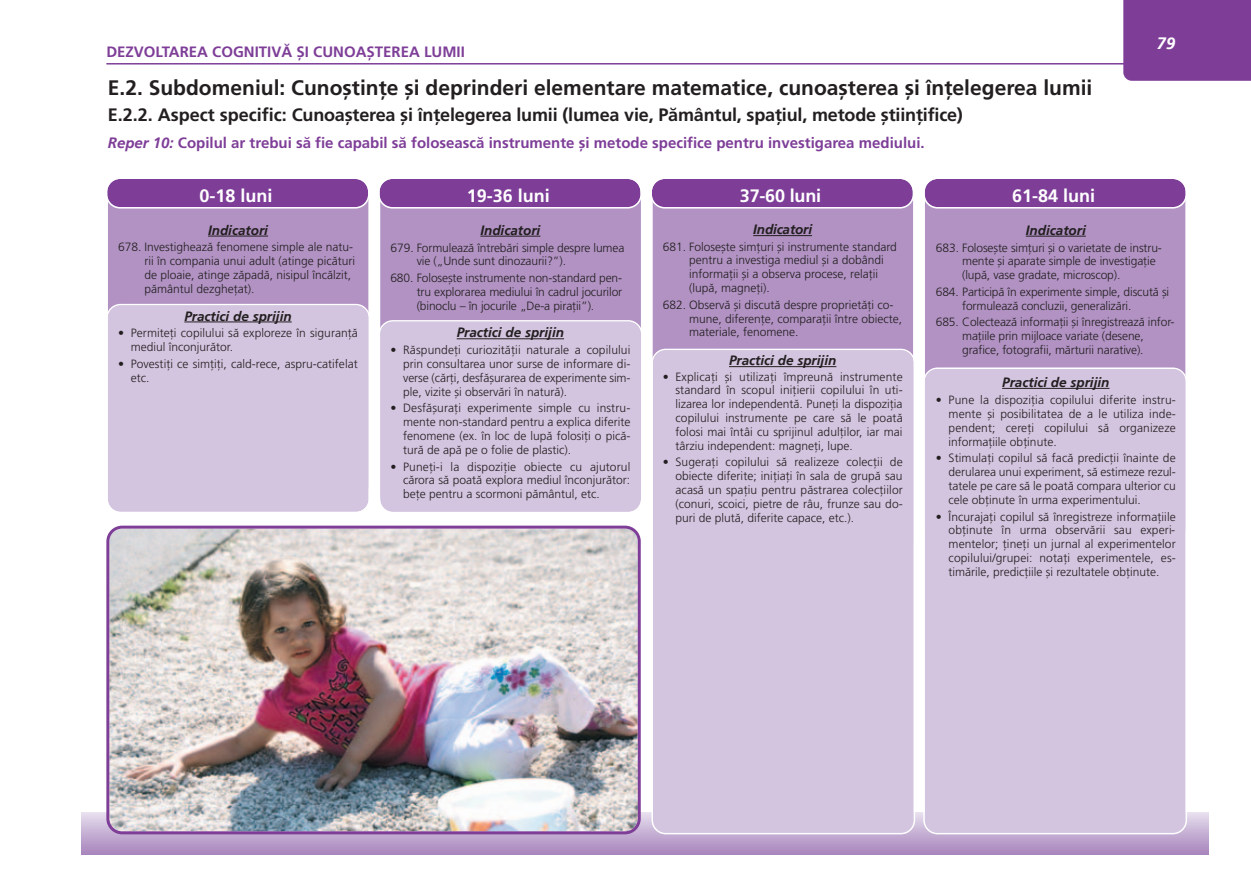
<style>
.page{position:relative;width:1251px;height:876px;background:#fff}
.page>*{position:absolute;margin:0;border:0;box-sizing:border-box;transform-origin:0 0}
.t1{font:700 21px "Frutiger";color:#231f20}
.t2{font:700 18px "Frutiger";letter-spacing:-.01em;color:#231f20}
.t3{font:700 18px "Frutiger";color:#fff}
.t4{font:italic 700 16.5px "Frutiger";color:#fff}
.t5{font:700 15px "Frutiger";color:#7e3e98}
.t6{font:italic 700 13.5px "Frutiger";color:#231f20}
.t7{font:12px/13.8px "Frutiger";color:#231f20;text-align:justify}
.s1{font-style:italic}
</style>
<div class="page">
<div style="left:1123px;top:0;width:127px;height:81px;background:#7e3e98"></div>
<hr style="left:106px;top:63px;width:1102px;height:2px;background:#7e3e98">
<svg style="left:82px;top:812px;width:1126px;height:43px;background:#b79ac8"></svg>
<div style="left:108px;top:209px;width:261px;height:95px;background:#b192c3"></div>
<div style="left:108px;top:304px;width:261px;height:208px;background:#d3c4df"></div>
<div style="left:380px;top:209px;width:261px;height:111px;background:#b192c3"></div>
<div style="left:652px;top:209px;width:261px;height:140px;background:#b192c3"></div>
<div style="left:925px;top:209px;width:261px;height:158px;background:#b192c3"></div>
<div style="left:380px;top:320px;width:261px;height:192px;background:#d3c4df"></div>
<div style="left:651px;top:349px;width:264px;height:485px;background:#d3c4df"></div>
<div style="left:923px;top:367px;width:263px;height:467px;background:#d3c4df"></div>
<svg style="left:107px;top:179px;width:262px;height:30px;background:#874c9f"></svg>
<svg style="left:379px;top:179px;width:262px;height:30px;background:#874c9f"></svg>
<svg style="left:652px;top:179px;width:261px;height:30px;background:#874c9f"></svg>
<svg style="left:925px;top:179px;width:261px;height:30px;background:#874c9f"></svg>
<hr style="left:208px;top:236px;width:60px;height:1px;background:#231f20">
<hr style="left:184px;top:322px;width:108px;height:1px;background:#231f20">
<hr style="left:480px;top:236px;width:60px;height:1px;background:#231f20">
<hr style="left:456px;top:338px;width:108px;height:1px;background:#231f20">
<hr style="left:753px;top:235px;width:58px;height:1px;background:#231f20">
<hr style="left:728px;top:366px;width:108px;height:1px;background:#231f20">
<hr style="left:1025px;top:236px;width:60px;height:1px;background:#231f20">
<hr style="left:1001px;top:388px;width:108px;height:1px;background:#231f20">
<img style="left:106px;top:526px;width:534px;height:308px">
<p class="t5" style="left:106px;top:46px;width:360px">DEZVOLTAREA COGNITIVÃ ÆI CUNOAÆTEREA LUMII</p>
<h1 class="t1" style="left:108px;top:79px;width:985px">E.2. Subdomeniul: Cunoætinåe æi deprinderi elementare matematice, cunoaæterea æi înåelegerea lumii</h1>
<h2 class="t2" style="left:108px;top:108px;width:856px">E.2.2. Aspect specific: Cunoaæterea æi înåelegerea lumii (lumea vie, Pãmântul, spaåiul, metode ætiinåifice)</h2>
<p class="t5" style="left:108px;top:136px;width:818px"><span class="s1">Reper 10:</span> Copilul ar trebui sã fie capabil sã foloseascã instrumente æi metode specifice pentru investigarea mediului.</p>
<h3 class="t4" style="left:1156px;top:35px;width:20px">79</h3>
<h2 class="t3" style="left:199px;top:188px;width:75px">0-18 luni</h2>
<p class="t6" style="left:208px;top:223px;width:62px">Indicatori</p>
<p class="t7" style="left:144px;top:241px;width:212px;text-align:left;text-indent:-26px">678. Investigheazã fenomene simple ale natu&shy;rii în compania unui adult (atinge picãturi de ploaie, atinge zãpadã, nisipul încãlzit, pãmântul dezgheåat).</p>
<p class="t6" style="left:184px;top:309px;width:109px">Practici de sprijin</p>
<p class="t7" style="left:131px;top:327px;width:228px;text-indent:-13px">• Permiteåi copilului sã exploreze în siguranåã mediul înconjurãtor.</p>
<p class="t7" style="left:131px;top:358px;width:228px;text-indent:-13px">• Povestiåi ce simåiåi, cald-rece, aspru-catifelat etc.</p>
<h2 class="t3" style="left:466px;top:188px;width:85px">19-36 luni</h2>
<p class="t6" style="left:480px;top:223px;width:62px">Indicatori</p>
<p class="t7" style="left:416px;top:241px;width:209px;text-indent:-26px">679. Formuleazã întrebãri simple despre lumea vie („Unde sunt dinozaurii?”).</p>
<p class="t7" style="left:416px;top:272px;width:207px;text-indent:-26px">680. Foloseæte instrumente non-standard pen&shy;tru explorarea mediului în cadrul jocurilor (binoclu – în jocurile „De-a piraåii”).</p>
<p class="t6" style="left:456px;top:325px;width:109px">Practici de sprijin</p>
<p class="t7" style="left:403px;top:344px;width:229px;text-indent:-13px">• Rãspundeåi curiozitãåii naturale a copilului prin consultarea unor surse de informare di&shy;verse (cãråi, desfãæurarea de experimente sim&shy;ple, vizite æi observãri în naturã).</p>
<p class="t7" style="left:403px;top:402px;width:229px;text-indent:-13px">• Desfãæuraåi experimente simple cu instru&shy;mente non-standard pentru a explica diferite fenomene (ex. în loc de lupã folosiåi o picã&shy;turã de apã pe o folie de plastic).</p>
<p class="t7" style="left:403px;top:460px;width:229px;text-indent:-13px">• Puneåi-i la dispoziåie obiecte cu ajutorul cãrora sã poatã explora mediul înconjurãtor: beåe pentru a scormoni pãmântul, etc.</p>
<h2 class="t3" style="left:739px;top:188px;width:83px">37-60 luni</h2>
<p class="t6" style="left:753px;top:222px;width:60px">Indicatori</p>
<p class="t7" style="left:689px;top:240px;width:209px;text-align:left;text-indent:-26px">681. Foloseæte simåuri æi instrumente standard pentru a investiga mediul æi a dobândi informaåii æi a observa procese, relaåii (lupã, magneåi).</p>
<p class="t7" style="left:689px;top:299px;width:214px;text-align:left;text-indent:-26px">682. Observã æi discutã despre proprietãåi co&shy;mune, diferenåe, comparaåii între obiecte, materiale, fenomene.</p>
<p class="t6" style="left:728px;top:353px;width:109px">Practici de sprijin</p>
<p class="t7" style="left:675px;top:371px;width:229px;text-indent:-13px">• Explicaåi æi utilizaåi împreunã instrumente standard în scopul iniåierii copilului în uti&shy;lizarea lor independentã. Puneåi la dispoziåia copilului instrumente pe care sã le poatã folosi mai întâi cu sprijinul adulåilor, iar mai târziu independent: magneåi, lupe.</p>
<p class="t7" style="left:675px;top:456px;width:229px;text-indent:-13px">• Sugeraåi copilului sã realizeze colecåii de obiecte diferite; iniåiaåi în sala de grupã sau acasã un spaåiu pentru pãstrarea colecåiilor (conuri, scoici, pietre de râu, frunze sau do&shy;puri de plutã, diferite capace, etc.).</p>
<h2 class="t3" style="left:1011px;top:188px;width:85px">61-84 luni</h2>
<p class="t6" style="left:1025px;top:223px;width:62px">Indicatori</p>
<p class="t7" style="left:961px;top:241px;width:201px;text-align:left;text-indent:-26px">683. Foloseæte simåuri æi o varietate de instru&shy;mente æi aparate simple de investigaåie (lupã, vase gradate, microscop).</p>
<p class="t7" style="left:961px;top:286px;width:208px;text-indent:-26px">684. Participã în experimente simple, discutã æi formuleazã concluzii, generalizãri.</p>
<p class="t7" style="left:935px;top:316px;width:240px;text-align:center">685. Colecteazã informaåii æi înregistreazã infor&shy;maåiile prin mijloace variate (desene,<br>grafice, fotografii, mãrturii narative).</p>
<p class="t6" style="left:1001px;top:375px;width:109px">Practici de sprijin</p>
<p class="t7" style="left:948px;top:394px;width:229px;text-indent:-13px">• Pune la dispoziåia copilului diferite instru&shy;mente æi posibilitatea de a le utiliza inde&shy;pendent; cereåi copilului sã organizeze informaåiile obåinute.</p>
<p class="t7" style="left:948px;top:452px;width:229px;text-indent:-13px">• Stimulaåi copilul sã facã predicåii înainte de derularea unui experiment, sã estimeze rezul&shy;tatele pe care sã le poatã compara ulterior cu cele obåinute în urma experimentului.</p>
<p class="t7" style="left:948px;top:510px;width:229px;text-indent:-13px">• Încurajaåi copilul sã înregistreze informaåiile obåinute în urma observãrii sau experi&shy;mentelor; åineåi un jurnal al experimentelor copilului/grupei: notaåi experimentele, es&shy;timãrile, predicåiile æi rezultatele obåinute.</p>
</div>
